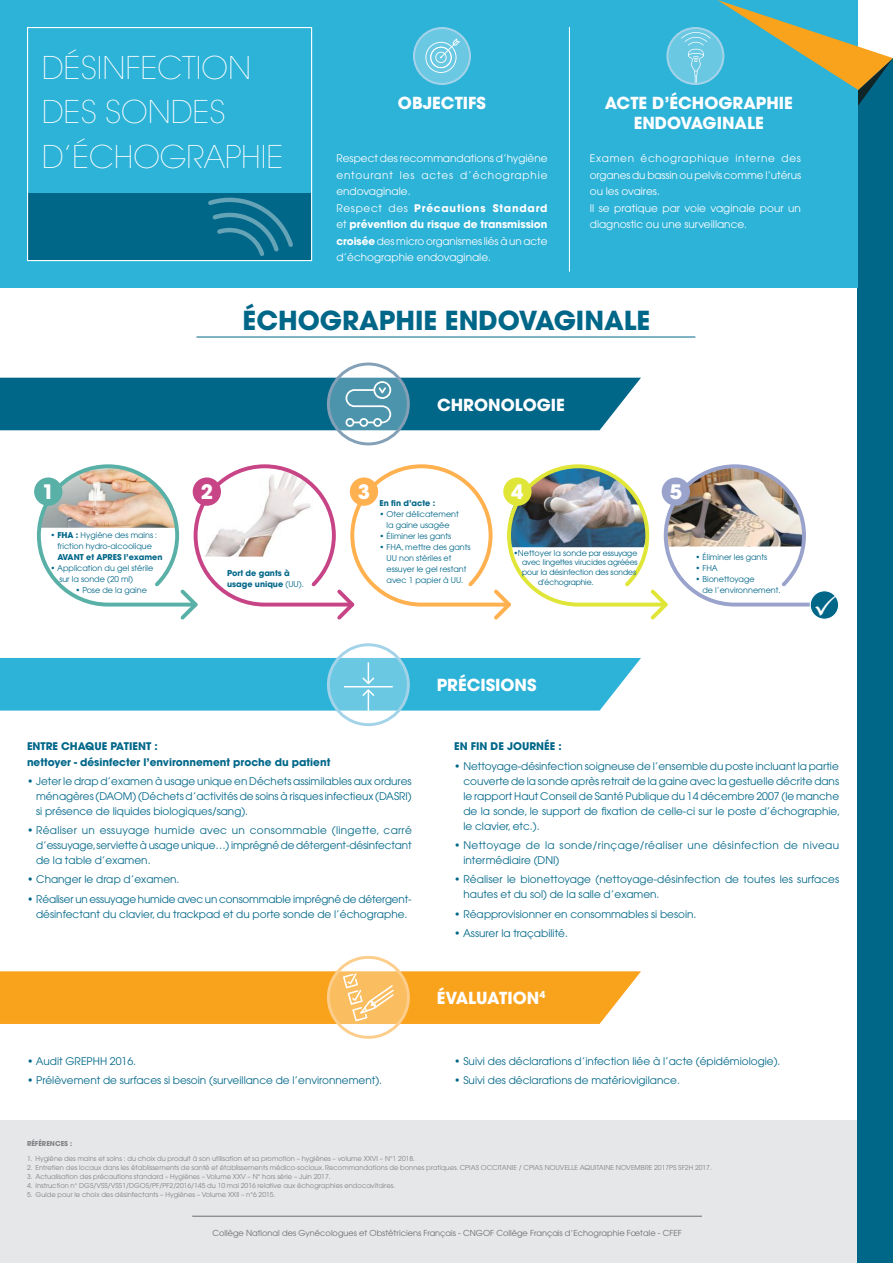
<style>
.page{position:relative;width:893px;height:1263px;background:#fff}
.page>*{position:absolute;margin:0;border:0;box-sizing:border-box;transform-origin:0 0}
.t1{font:200 31.2px/44.5px "Avant Garde";color:#fff}
.t2{font:700 26.03px "Avant Garde";color:#016789}
.t3{font:700 19.88px "Avant Garde";color:#fff}
.t4{font:700 16.5px/19.5px "Avant Garde";color:#fff;text-align:center}
.t5{font:10.5px/15px "Avant Garde";color:#016789;text-align:justify}
.t6{font:10.5px/16.4px "Avant Garde";color:#fff}
.t7{font:700 10.5px/15px "Avant Garde";color:#016789}
.t8{font:10.5px/15px "Avant Garde";letter-spacing:.035em;color:#016789}
.t9{font:8.25px "Avant Garde";color:#6c6d70}
.t10{font:8.02px/11px "Avant Garde";color:#016789}
.t11{font:8.02px "Avant Garde IT Cby BT";color:#016789}
.t12{font:700 8.02px/11px "Avant Garde";color:#016789}
.t13{font:6.75px "Avant Garde";color:#808285}
.t14{font:700 6.75px "Avant Garde";color:#808285}
.s1{font-weight:700}
.s2{font-family:"Avant Garde IT Cby BT"}
.s3{font-weight:400}
</style>
<div class="page">
<div style="left:0;top:1120px;width:893px;height:143px;background:#e6e7e9"></div>
<div style="left:858px;top:58px;width:35px;height:1205px;background:#016789"></div>
<div style="left:0;top:0;width:858px;height:288px;background:#2db2d8"></div>
<svg style="left:717px;top:0;width:176px;height:106px"></svg>
<svg style="left:414px;top:28px;width:56px;height:56px"></svg>
<svg style="left:425px;top:38px;width:35px;height:35px"></svg>
<div style="left:413px;top:27px;width:58px;height:58px;border:2px solid #a3d3e9;border-radius:50%"></div>
<svg style="left:667px;top:28px;width:56px;height:56px"></svg>
<svg style="left:681px;top:32px;width:30px;height:51px;background:#78cce5"></svg>
<div style="left:666px;top:27px;width:58px;height:58px;border:2px solid #a3d3e9;border-radius:50%"></div>
<hr style="left:569px;top:27px;width:1px;height:245px;background:#fff">
<div style="left:28px;top:193px;width:284px;height:68px;background:#016789"></div>
<svg style="left:208px;top:197px;width:85px;height:59px"></svg>
<div style="left:27px;top:27px;width:285px;height:234px;border:1px solid #fff"></div>
<hr style="left:192px;top:1216px;width:510px;height:1px;background:#6c6d70">
<svg style="left:328px;top:364px;width:80px;height:80px"></svg>
<svg style="left:0;top:378px;width:641px;height:52px;background:#147291"></svg>
<div style="left:327px;top:362px;width:83px;height:83px;border:3px solid #84a0b6;border-radius:50%"></div>
<div style="left:810px;top:590px;width:29px;height:30px;border:1px solid #fff;border-radius:50%"></div>
<svg style="left:328px;top:645px;width:80px;height:80px"></svg>
<svg style="left:0;top:658px;width:641px;height:55px;background:#44badc"></svg>
<div style="left:327px;top:643px;width:83px;height:83px;border:3px solid #a3d3e9;border-radius:50%"></div>
<svg style="left:328px;top:957px;width:80px;height:80px"></svg>
<svg style="left:0;top:971px;width:641px;height:53px;background:#f9a92e"></svg>
<div style="left:327px;top:956px;width:83px;height:83px;border:3px solid #fdcd8b;border-radius:50%"></div>
<hr style="left:196px;top:337px;width:499px;height:1px;background:#016789">
<img style="left:35px;top:464px;width:802px;height:156px">
<h1 class="t1" style="left:42px;top:46px;width:243px">DÉSINFECTION<br>DES SONDES<br>D’ÉCHOGRAPHIE</h1>
<h3 class="t4" style="left:398px;top:93px;width:90px">OBJECTIFS</h3>
<h3 class="t4" style="left:605px;top:93px;width:190px">ACTE D’ÉCHOGRAPHIE<br>ENDOVAGINALE</h3>
<p class="t6" style="left:336px;top:150px;width:213px">Respect des recommandations d’hygiène entourant les actes d’échographie endovaginale.<br>Respect des <span class="s1">Précautions Standard </span>et <span class="s1">prévention du risque de transmission croisée</span> des micro organismes liés à un acte d’échographie endovaginale.</p>
<p class="t6" style="left:590px;top:150px;width:213px">Examen échographique interne des organes du bassin ou pelvis comme l’utérus ou les ovaires.<br>Il se pratique par voie vaginale pour un diagnostic ou une surveillance.</p>
<h2 class="t2" style="left:243px;top:304px;width:409px">ÉCHOGRAPHIE ENDOVAGINALE</h2>
<h3 class="t4" style="left:437px;top:395px;width:129px">CHRONOLOGIE</h3>
<h3 class="t3" style="left:42px;top:479px;width:14px">1</h3>
<h3 class="t3" style="left:201px;top:479px;width:14px">2</h3>
<h3 class="t3" style="left:358px;top:479px;width:14px">3</h3>
<h3 class="t3" style="left:511px;top:479px;width:14px">4</h3>
<h3 class="t3" style="left:670px;top:479px;width:14px">5</h3>
<p class="t12" style="left:380px;top:497px;width:57px">En fin d’acte :</p>
<p class="t10" style="left:380px;top:508px;width:81px;text-align:center">• Oter délicatement la gaine usagée</p>
<p class="t10" style="left:380px;top:530px;width:73px">• Éliminer les gants</p>
<p class="t10" style="left:386px;top:541px;width:86px;text-indent:-7px">• FHA, mettre des gants<br>UU non stériles et essuyer le gel restant avec 1 papier à UU.</p>
<p class="t10" style="left:513px;top:547px;width:125px">•Nettoyer la sonde <span class="s2">par essuyage</span></p>
<p class="t10" style="left:50px;top:529px;width:109px;text-align:center">• <span class="s1">FHA :</span> Hygiène des mains : friction hydro-alcoolique</p>
<p class="t12" style="left:57px;top:551px;width:107px">AVANT et APRES l’examen</p>
<p class="t10" style="left:59px;top:562px;width:96px;text-indent:-9px">• Application du gel stérile sur la sonde (20 ml)</p>
<p class="t10" style="left:75px;top:584px;width:73px">• Pose de la gaine</p>
<p class="t11" style="left:522px;top:558px;width:117px">avec lingettes virucides agréées</p>
<p class="t11" style="left:522px;top:567px;width:115px">pour la désinfection des sondes</p>
<p class="t11" style="left:538px;top:577px;width:57px">d’échographie.</p>
<p class="t12" style="left:227px;top:567px;width:78px">Port de gants à usage unique <span class="s3">(UU).</span></p>
<p class="t10" style="left:695px;top:551px;width:73px">• Éliminer les gants</p>
<p class="t10" style="left:695px;top:562px;width:24px">• FHA</p>
<p class="t10" style="left:702px;top:573px;width:80px;text-indent:-7px">• Bionettoyage<br>de l’environnement.</p>
<h3 class="t4" style="left:437px;top:675px;width:101px">PRÉCISIONS</h3>
<p class="t7" style="left:27px;top:739px;width:305px">ENTRE CHAQUE PATIENT :<br>nettoyer - désinfecter l’environnement proche du patient</p>
<p class="t5" style="left:36px;top:773px;width:377px;text-indent:-9px">• Jeter le drap d’examen à usage unique en Déchets assimilables aux ordures ménagères (DAOM) (Déchets d’activités de soins à risques infectieux (DASRI) si présence de liquides biologiques/sang).</p>
<p class="t5" style="left:36px;top:823px;width:377px;text-indent:-9px">• Réaliser un essuyage humide avec un consommable (lingette, carré d’essuyage,serviette à usage unique…) imprégné de détergent-désinfectant de la table d’examen.</p>
<p class="t5" style="left:27px;top:872px;width:154px">• Changer le drap d’examen.</p>
<p class="t5" style="left:27px;top:891px;width:386px;text-align:center">• Réaliser un essuyage humide avec un consommable imprégné de détergent&shy;désinfectant du clavier, du trackpad et du porte sonde de l’échographe.</p>
<p class="t5" style="left:27px;top:1053px;width:111px">• Audit GREPHH 2016.</p>
<p class="t5" style="left:27px;top:1073px;width:357px">• Prélèvement de surfaces si besoin (surveillance de l’environnement).</p>
<p class="t7" style="left:454px;top:739px;width:109px">EN FIN DE JOURNÉE :</p>
<p class="t5" style="left:463px;top:758px;width:378px;text-align:left;text-indent:-9px">• Nettoyage-désinfection soigneuse de l’ensemble du poste incluant la partie couverte de la sonde après retrait de la gaine avec la gestuelle décrite dans le rapport Haut Conseil de Santé Publique du 14 décembre 2007 (le manche de la sonde, le support de fixation de celle-ci sur le poste d’échographie, le clavier, etc.).</p>
<p class="t8" style="left:463px;top:838px;width:377px;text-indent:-9px">• Nettoyage de la sonde/rinçage/réaliser une désinfection de niveau intermédiaire (DNI)</p>
<p class="t5" style="left:463px;top:872px;width:377px;text-indent:-9px">• Réaliser le bionettoyage (nettoyage-désinfection de toutes les surfaces hautes et du sol) de la salle d’examen.</p>
<p class="t5" style="left:454px;top:906px;width:244px">• Réapprovisionner en consommables si besoin.</p>
<p class="t5" style="left:454px;top:925px;width:115px">• Assurer la traçabilité.</p>
<h3 class="t4" style="left:437px;top:988px;width:110px">ÉVALUATION<sup>4</sup></h3>
<p class="t5" style="left:454px;top:1053px;width:328px">• Suivi des déclarations d’infection liée à l’acte (épidémiologie).</p>
<p class="t5" style="left:454px;top:1073px;width:227px">• Suivi des déclarations de matériovigilance.</p>
<p class="t14" style="left:27px;top:1139px;width:47px">RÉFÉRENCES :</p>
<p class="t13" style="left:27px;top:1154px;width:390px">1. Hygiène des mains et soins : du choix du produit à son utilisation et sa promotion – hygiènes – volume XXVI – N°1 2018.</p>
<p class="t13" style="left:27px;top:1163px;width:686px">2. Entretien des locaux dans les établissements de santé et établissements médico-sociaux. Recommandations de bonnes pratiques. CPIAS OCCITANIE / CPIAS NOUVELLE AQUITAINE NOVEMBRE 2017PS SF2H 2017.</p>
<p class="t13" style="left:27px;top:1172px;width:305px">3. Actualisation des précautions standard – Hygiènes – Volume XXV – N° hors série – Juin 2017.</p>
<p class="t13" style="left:27px;top:1181px;width:370px">4. Instruction n° DGS/VSS/VSS1/DGOS/PF/PF2/2016/145 du 10 mai 2016 relative aux échographies endocavitaires.</p>
<p class="t13" style="left:27px;top:1190px;width:250px">5. Guide pour le choix des désinfectants – Hygiènes – Volume XXII – n°6 2015.</p>
<p class="t9" style="left:212px;top:1228px;width:471px">Collège National des Gynécologues et Obstétriciens Français - CNGOF Collège Français d’Echographie Fœtale - CFEF</p>
</div>
